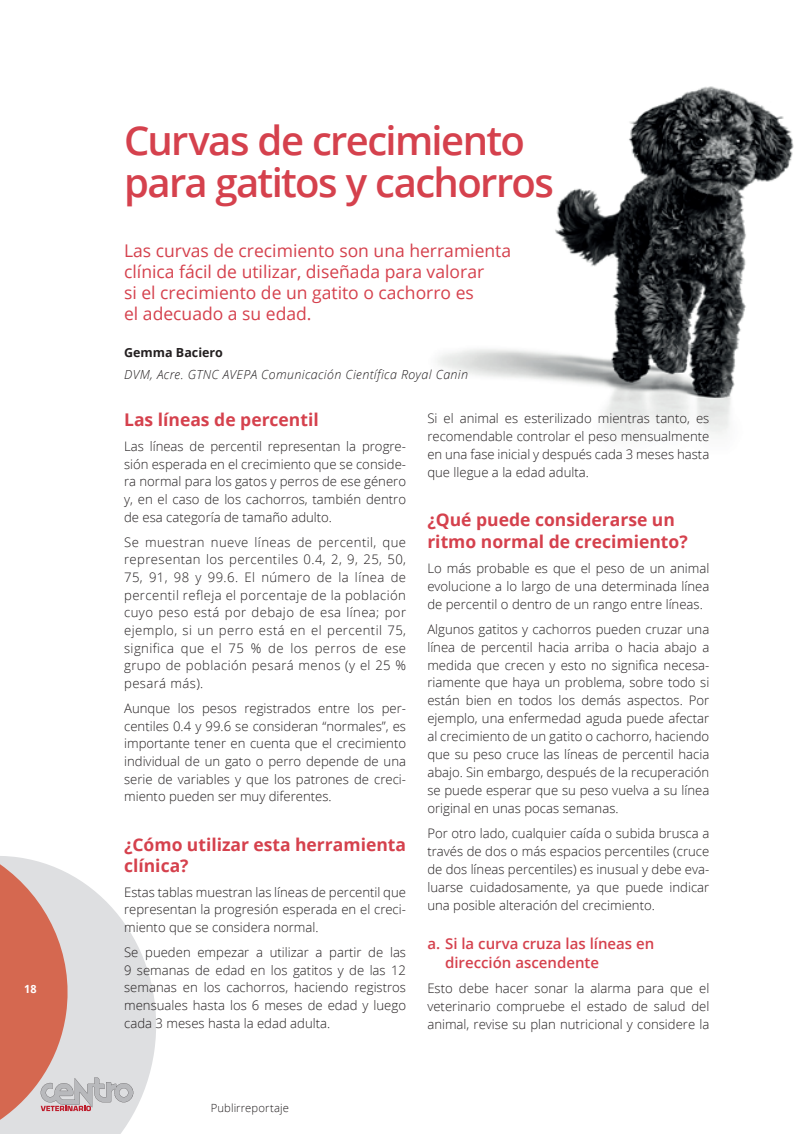
<style>
.page{position:relative;width:798px;height:1134px;background:#fff}
.page>*{position:absolute;margin:0;border:0;box-sizing:border-box;transform-origin:0 0}
.t1{font:600 40px/42.5px "Open Sans";letter-spacing:-.04em;color:#d5414d}
.t2{font:17.5px/21px "Open Sans";color:#d5414d}
.t3{font:700 17.5px/21.4px "Open Sans";color:#d5414d}
.t4{font:600 15px/18.4px "Open Sans";color:#d5414d}
.t5{font:300 13.12px/17.8px "Open Sans";color:#231f20;text-align:justify}
.t6{font:italic 300 12.5px "Open Sans";letter-spacing:.03em;color:#231f20}
.t7{font:700 12.5px "Open Sans";color:#231f20}
.t8{font:300 11.25px "Open Sans";letter-spacing:.01em;color:#231f20}
.t9{font:700 11.25px "Open Sans";color:#fff;scale:.96 1}
</style>
<div class="page">
<svg style="left:0;top:856px;width:156px;height:278px;fill:#dedfe1"></svg>
<svg style="left:0;top:864px;width:133px;height:256px;background:#dab3ac"></svg>
<img style="left:437px;top:86px;width:357px;height:351px">
<p class="t9" style="left:24px;top:980px;width:14px">18</p>
<h1 class="t1" style="left:124px;top:118px;width:431px">Curvas de crecimiento para gatitos y cachorros</h1>
<h2 class="t2" style="left:124px;top:240px;width:388px">Las curvas de crecimiento son una herramienta clínica fácil de utilizar, diseñada para valorar<br>si el crecimiento de un gatito o cachorro es<br>el adecuado a su edad.</h2>
<p class="t7" style="left:124px;top:343px;width:100px">Gemma Baciero</p>
<p class="t6" style="left:124px;top:365px;width:345px">DVM, Acre. GTNC AVEPA Comunicación Científica Royal Canin</p>
<h2 class="t3" style="left:124px;top:409px;width:196px">Las líneas de percentil</h2>
<p class="t5" style="left:124px;top:437px;width:283px">Las líneas de percentil representan la progre&shy;sión esperada en el crecimiento que se conside&shy;ra normal para los gatos y perros de ese género y, en el caso de los cachorros, también dentro de esa categoría de tamaño adulto.</p>
<p class="t5" style="left:124px;top:533px;width:283px">Se muestran nueve líneas de percentil, que representan los percentiles 0.4, 2, 9, 25, 50, 75, 91, 98 y 99.6. El número de la línea de percentil refleja el porcentaje de la población cuyo peso está por debajo de esa línea; por ejemplo, si un perro está en el percentil 75, significa que el 75 % de los perros de ese grupo de población pesará menos (y el 25 % pesará más).</p>
<p class="t5" style="left:124px;top:699px;width:283px">Aunque los pesos registrados entre los per&shy;centiles 0.4 y 99.6 se consideran “normales”, es importante tener en cuenta que el crecimiento individual de un gato o perro depende de una serie de variables y que los patrones de creci&shy;miento pueden ser muy diferentes.</p>
<h2 class="t3" style="left:124px;top:833px;width:283px">¿Cómo utilizar esta herramienta clínica?</h2>
<p class="t5" style="left:124px;top:883px;width:283px">Estas tablas muestran las líneas de percentil que representan la progresión esperada en el creci&shy;miento que se considera normal.</p>
<p class="t5" style="left:124px;top:943px;width:283px">Se pueden empezar a utilizar a partir de las 9 semanas de edad en los gatitos y de las 12 semanas en los cachorros, haciendo registros mensuales hasta los 6 meses de edad y luego cada 3 meses hasta la edad adulta.</p>
<p class="t5" style="left:427px;top:409px;width:283px">Si el animal es esterilizado mientras tanto, es recomendable controlar el peso mensualmente en una fase inicial y después cada 3 meses hasta que llegue a la edad adulta.</p>
<h2 class="t3" style="left:427px;top:509px;width:262px">¿Qué puede considerarse un ritmo normal de crecimiento?</h2>
<p class="t5" style="left:427px;top:559px;width:283px">Lo más probable es que el peso de un animal evolucione a lo largo de una determinada línea de percentil o dentro de un rango entre líneas.</p>
<p class="t5" style="left:427px;top:620px;width:283px">Algunos gatitos y cachorros pueden cruzar una línea de percentil hacia arriba o hacia abajo a medida que crecen y esto no significa necesa&shy;riamente que haya un problema, sobre todo si están bien en todos los demás aspectos. Por ejemplo, una enfermedad aguda puede afectar al crecimiento de un gatito o cachorro, haciendo que su peso cruce las líneas de percentil hacia abajo. Sin embargo, después de la recuperación se puede esperar que su peso vuelva a su línea original en unas pocas semanas.</p>
<p class="t5" style="left:427px;top:824px;width:283px">Por otro lado, cualquier caída o subida brusca a través de dos o más espacios percentiles (cruce de dos líneas percentiles) es inusual y debe eva&shy;luarse cuidadosamente, ya que puede indicar una posible alteración del crecimiento.</p>
<p class="t4" style="left:445px;top:934px;width:211px;text-indent:-18px">a. Si la curva cruza las líneas en dirección ascendente</p>
<p class="t5" style="left:427px;top:979px;width:283px">Esto debe hacer sonar la alarma para que el veterinario compruebe el estado de salud del animal, revise su plan nutricional y considere la</p>
<p class="t8" style="left:211px;top:1100px;width:80px">Publirreportaje</p>
</div>
